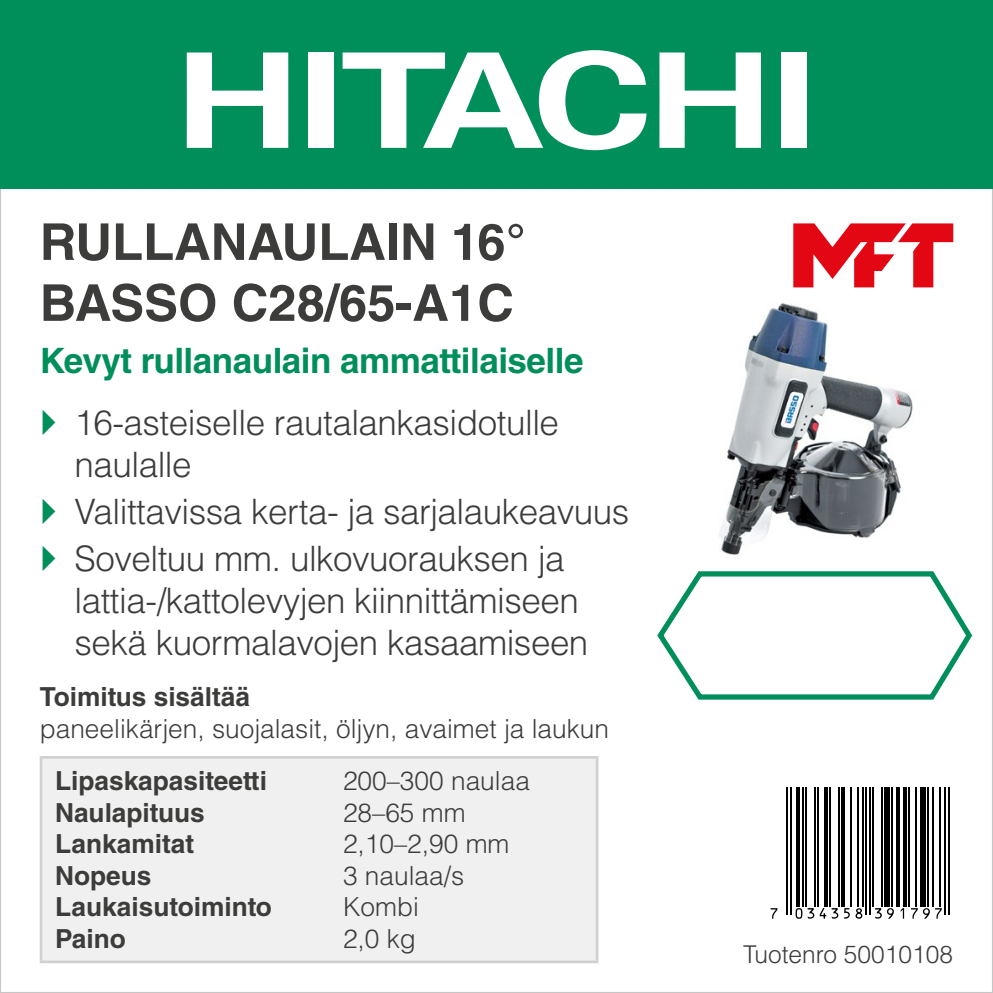
<style>
.page{position:relative;width:993px;height:993px;background:#fff}
.page>*{position:absolute;margin:0;border:0;box-sizing:border-box;transform-origin:0 0}
.t1{font:700 50.75px/60.9px "Helvetica LT Std";color:#3c3c3b}
.t2{font:300 35px/42px "Helvetica LT Std";letter-spacing:-.015em;color:#3c3c3b}
.t3{font:700 35px "Helvetica LT Std";letter-spacing:-.015em;color:#008e5a}
.t4{font:300 26.25px/31.5px "Helvetica LT Std";color:#3c3c3b}
.t5{font:700 26.25px/31.5px "Helvetica LT Std";color:#3c3c3b}
.t6{font:300 24.5px "Helvetica LT Std";color:#3c3c3b}
</style>
<div class="page">
<svg style="left:793px;top:223px;width:159px;height:64px"></svg>
<img style="left:719px;top:303px;width:194px;height:252px">
<div style="left:42px;top:758px;width:553px;height:202px;background:#f0f0f0"></div>
<hr style="left:40px;top:755px;width:289px;height:3px;background:#d0d0d0">
<hr style="left:40px;top:758px;width:2px;height:202px;background:#d0d0d0">
<hr style="left:329px;top:755px;width:269px;height:3px;background:#d0d0d0">
<hr style="left:595px;top:758px;width:3px;height:202px;background:#d0d0d0">
<hr style="left:40px;top:960px;width:289px;height:2px;background:#d0d0d0">
<hr style="left:329px;top:960px;width:269px;height:2px;background:#d0d0d0">
<hr style="left:786px;top:787px;width:1px;height:127px;background:#000">
<hr style="left:789px;top:787px;width:2px;height:127px;background:#000">
<hr style="left:796px;top:787px;width:3px;height:118px;background:#000">
<hr style="left:801px;top:787px;width:2px;height:118px;background:#000">
<hr style="left:805px;top:787px;width:1px;height:118px;background:#000">
<hr style="left:813px;top:787px;width:2px;height:118px;background:#000">
<hr style="left:817px;top:787px;width:1px;height:118px;background:#000">
<hr style="left:824px;top:787px;width:3px;height:118px;background:#000">
<hr style="left:829px;top:787px;width:1px;height:118px;background:#000">
<hr style="left:837px;top:787px;width:2px;height:118px;background:#000">
<hr style="left:841px;top:787px;width:3px;height:118px;background:#000">
<hr style="left:849px;top:787px;width:2px;height:118px;background:#000">
<hr style="left:856px;top:787px;width:2px;height:118px;background:#000">
<hr style="left:861px;top:787px;width:2px;height:118px;background:#000">
<hr style="left:865px;top:787px;width:1px;height:127px;background:#000">
<hr style="left:868px;top:787px;width:2px;height:127px;background:#000">
<hr style="left:872px;top:787px;width:1px;height:118px;background:#000">
<hr style="left:880px;top:787px;width:2px;height:118px;background:#000">
<div style="left:884px;top:787px;width:5px;height:118px;background:#000"></div>
<hr style="left:891px;top:787px;width:1px;height:118px;background:#000">
<hr style="left:896px;top:787px;width:3px;height:118px;background:#000">
<hr style="left:903px;top:787px;width:3px;height:118px;background:#000">
<hr style="left:908px;top:787px;width:1px;height:118px;background:#000">
<hr style="left:915px;top:787px;width:1px;height:118px;background:#000">
<div style="left:920px;top:787px;width:5px;height:118px;background:#000"></div>
<hr style="left:927px;top:787px;width:1px;height:118px;background:#000">
<hr style="left:932px;top:787px;width:1px;height:118px;background:#000">
<hr style="left:939px;top:787px;width:1px;height:118px;background:#000">
<hr style="left:944px;top:787px;width:1px;height:127px;background:#000">
<hr style="left:947px;top:787px;width:2px;height:127px;background:#000">
<svg style="left:770px;top:908px;width:7px;height:10px"></svg>
<svg style="left:795px;top:908px;width:54px;height:10px"></svg>
<svg style="left:855px;top:908px;width:7px;height:10px"></svg>
<svg style="left:875px;top:908px;width:18px;height:10px"></svg>
<svg style="left:900px;top:908px;width:3px;height:10px"></svg>
<svg style="left:911px;top:908px;width:30px;height:10px"></svg>
<div style="left:0;top:0;width:992px;height:189px;background:#008e5a"></div>
<svg style="left:659px;top:52px;width:101px;height:96px"></svg>
<div style="left:780px;top:52px;width:26px;height:96px;background:#fff"></div>
<svg style="left:187px;top:52px;width:101px;height:96px"></svg>
<div style="left:308px;top:52px;width:25px;height:96px;background:#fff"></div>
<svg style="left:342px;top:50px;width:304px;height:100px"></svg>
<svg style="left:657px;top:571px;width:316px;height:129px"></svg>
<h1 class="t1" style="left:40px;top:211px;width:487px">RULLANAULAIN 16°<br>BASSO C28/65-A1C</h1>
<p class="t3" style="left:40px;top:339px;width:545px">Kevyt rullanaulain ammattilaiselle</p>
<p class="t2" style="left:74px;top:401px;width:486px">16-asteiselle rautalankasidotulle naulalle</p>
<p class="t2" style="left:74px;top:487px;width:556px;line-height:46.9px">Valittavissa kerta- ja sarjalaukeavuus<br>Soveltuu mm. ulkovuorauksen ja</p>
<p class="t2" style="left:74px;top:579px;width:515px">lattia-/kattolevyjen kiinnittämiseen sekä kuormalavojen kasaamiseen</p>
<p class="t5" style="left:40px;top:680px;width:212px">Toimitus sisältää</p>
<p class="t4" style="left:40px;top:712px;width:570px">paneelikärjen, suojalasit, öljyn, avaimet ja laukun</p>
<p class="t5" style="left:55px;top:764px;width:218px">Lipaskapasiteetti<br>Naulapituus<br>Lankamitat<br>Nopeus<br>Laukaisutoiminto<br>Paino</p>
<p class="t4" style="left:343px;top:764px;width:188px">200–300 naulaa<br>28–65 mm<br>2,10–2,90 mm<br>3 naulaa/s<br>Kombi<br>2,0 kg</p>
<p class="t6" style="left:742px;top:938px;width:211px">Tuotenro 50010108</p>
</div>
